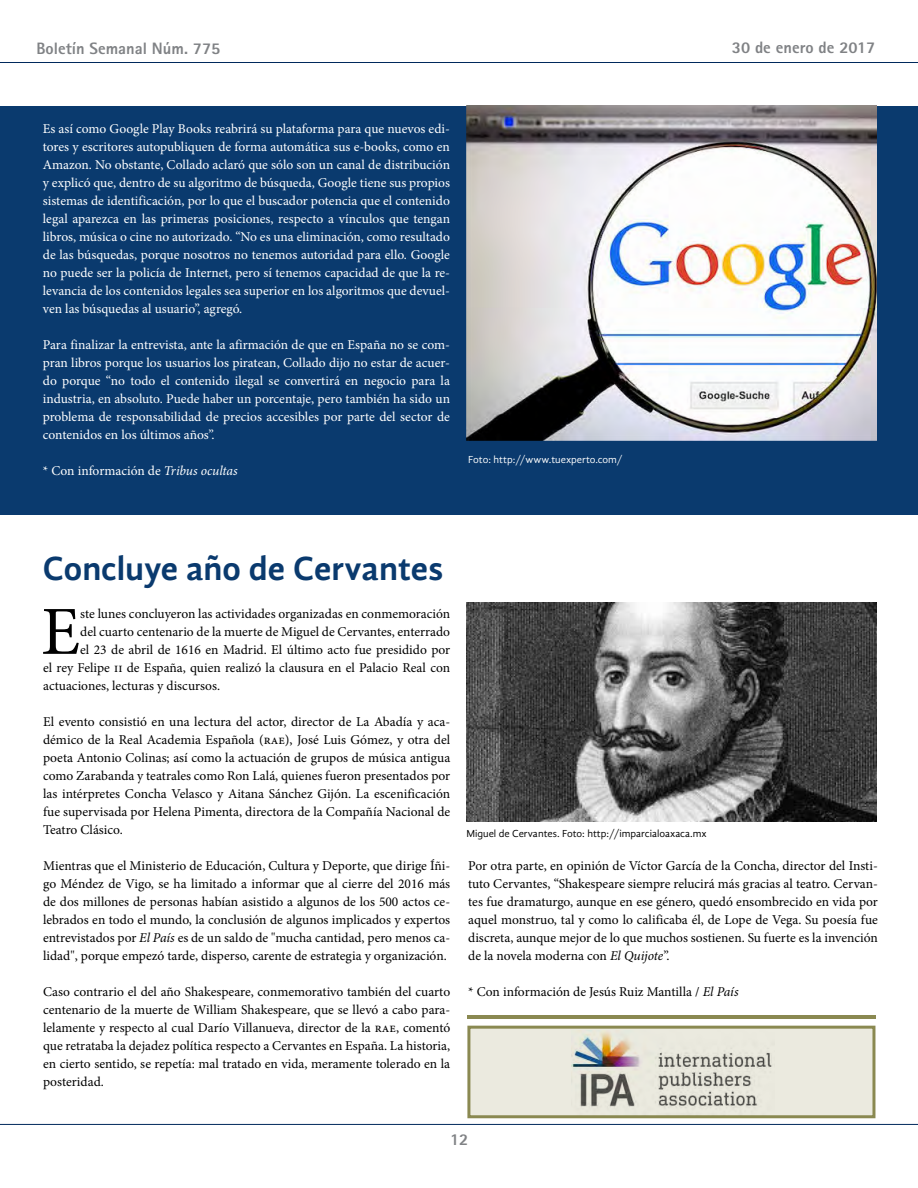
<style>
.page{position:relative;width:918px;height:1188px;background:#fff}
.page>*{position:absolute;margin:0;border:0;box-sizing:border-box;transform-origin:0 0}
.t1{font:68.85px "Minion Pro";color:#000}
.t2{font:700 34.5px "Gandhi Sans";color:#0a3a6e}
.t3{font:800 16.5px "Rotis Sans Serif";color:#808285}
.t4{font:13.5px/18px "Minion Pro";letter-spacing:-.005em;color:#000;text-align:justify}
.t5{font:13.5px/18px "Minion Pro";letter-spacing:-.005em;color:#fff;text-align:justify}
.t6{font:10.5px "Gandhi Sans";color:#000}
.t7{font:10.5px "Gandhi Sans";color:#fff}
.s1{font-style:italic}
</style>
<div class="page">
<hr style="left:0;top:62px;width:918px;height:1px;background:#00295c">
<hr style="left:0;top:1124px;width:918px;height:1px;background:#00295c">
<div style="left:0;top:106px;width:918px;height:408px;background:#0a3a6e"></div>
<img style="left:467px;top:603px;width:409px;height:219px">
<img style="left:466px;top:106px;width:410px;height:334px">
<div style="left:467px;top:1026px;width:408px;height:92px;background:#ebeadf;border:3px solid #8a8951"></div>
<img style="left:571px;top:1031px;width:204px;height:85px">
<hr style="left:467px;top:1015px;width:408px;height:4px;background:#8a8951">
<p class="t3" style="left:36px;top:38px;width:185px">Boletín Semanal Núm. 775</p>
<p class="t3" style="left:732px;top:37px;width:145px">30 de enero de 2017</p>
<p class="t5" style="left:43px;top:120px;width:409px">Es así como Google Play Books reabrirá su plataforma para que nuevos edi&shy;tores y escritores autopubliquen de forma automática sus e-books, como en Amazon. No obstante, Collado aclaró que sólo son un canal de distribución y explicó que, dentro de su algoritmo de búsqueda, Google tiene sus propios sistemas de identificación, por lo que el buscador potencia que el contenido legal aparezca en las primeras posiciones, respecto a vínculos que tengan libros, música o cine no autorizado. “No es una eliminación, como resultado de las búsquedas, porque nosotros no tenemos autoridad para ello. Google no puede ser la policía de Internet, pero sí tenemos capacidad de que la re&shy;levancia de los contenidos legales sea superior en los algoritmos que devuel&shy;ven las búsquedas al usuario”, agregó.</p>
<p class="t5" style="left:43px;top:336px;width:409px">Para finalizar la entrevista, ante la afirmación de que en España no se com&shy;pran libros porque los usuarios los piratean, Collado dijo no estar de acuer&shy;do porque “no todo el contenido ilegal se convertirá en negocio para la industria, en absoluto. Puede haber un porcentaje, pero también ha sido un problema de responsabilidad de precios accesibles por parte del sector de contenidos en los últimos años”.</p>
<p class="t5" style="left:43px;top:462px;width:196px">* Con información de <span class="s1">Tribus ocultas</span></p>
<p class="t7" style="left:468px;top:454px;width:156px">Foto: http://www.tuexperto.com/</p>
<h2 class="t2" style="left:43px;top:549px;width:402px">Concluye año de Cervantes</h2>
<h1 class="t1" style="left:41px;top:586px;width:41px">E</h1>
<p class="t4" style="left:80px;top:605px;width:372px">ste lunes concluyeron las actividades organizadas en conmemoración</p>
<p class="t4" style="left:80px;top:623px;width:371px">del cuarto centenario de la muerte de Miguel de Cervantes, enterrado</p>
<p class="t4" style="left:80px;top:641px;width:372px">el 23 de abril de 1616 en Madrid. El último acto fue presidido por</p>
<p class="t4" style="left:43px;top:659px;width:409px">el rey Felipe ii de España, quien realizó la clausura en el Palacio Real con</p>
<p class="t4" style="left:43px;top:677px;width:179px">actuaciones, lecturas y discursos.</p>
<p class="t4" style="left:43px;top:713px;width:409px">El evento consistió en una lectura del actor, director de La Abadía y aca&shy;démico de la Real Academia Española (rae), José Luis Gómez, y otra del poeta Antonio Colinas; así como la actuación de grupos de música antigua como Zarabanda y teatrales como Ron Lalá, quienes fueron presentados por las intérpretes Concha Velasco y Aitana Sánchez Gijón. La escenificación fue supervisada por Helena Pimenta, directora de la Compañía Nacional de Teatro Clásico.</p>
<p class="t4" style="left:43px;top:857px;width:409px">Mientras que el Ministerio de Educación, Cultura y Deporte, que dirige Íñi&shy;go Méndez de Vigo, se ha limitado a informar que al cierre del 2016 más de dos millones de personas habían asistido a algunos de los 500 actos ce&shy;lebrados en todo el mundo, la conclusión de algunos implicados y expertos entrevistados por <span class="s1">El País</span> es de un saldo de "mucha cantidad, pero menos ca&shy;lidad", porque empezó tarde, disperso, carente de estrategia y organización.</p>
<p class="t4" style="left:43px;top:983px;width:409px">Caso contrario el del año Shakespeare, conmemorativo también del cuarto centenario de la muerte de William Shakespeare, que se llevó a cabo para&shy;lelamente y respecto al cual Darío Villanueva, director de la rae, comentó que retrataba la dejadez política respecto a Cervantes en España. La historia, en cierto sentido, se repetía: mal tratado en vida, meramente tolerado en la posteridad.</p>
<p class="t6" style="left:466px;top:828px;width:242px">Miguel de Cervantes. Foto: http://imparcialoaxaca.mx</p>
<p class="t4" style="left:468px;top:857px;width:411px">Por otra parte, en opinión de Víctor García de la Concha, director del Insti&shy;tuto Cervantes, “Shakespeare siempre relucirá más gracias al teatro. Cervan&shy;tes fue dramaturgo, aunque en ese género, quedó ensombrecido en vida por aquel monstruo, tal y como lo calificaba él, de Lope de Vega. Su poesía fue discreta, aunque mejor de lo que muchos sostienen. Su fuerte es la invención de la novela moderna con <span class="s1">El Quijote</span>”.</p>
<p class="t4" style="left:468px;top:983px;width:272px">* Con información de Jesús Ruiz Mantilla / <span class="s1">El País</span></p>
<p class="t3" style="left:450px;top:1129px;width:20px">12</p>
</div>
